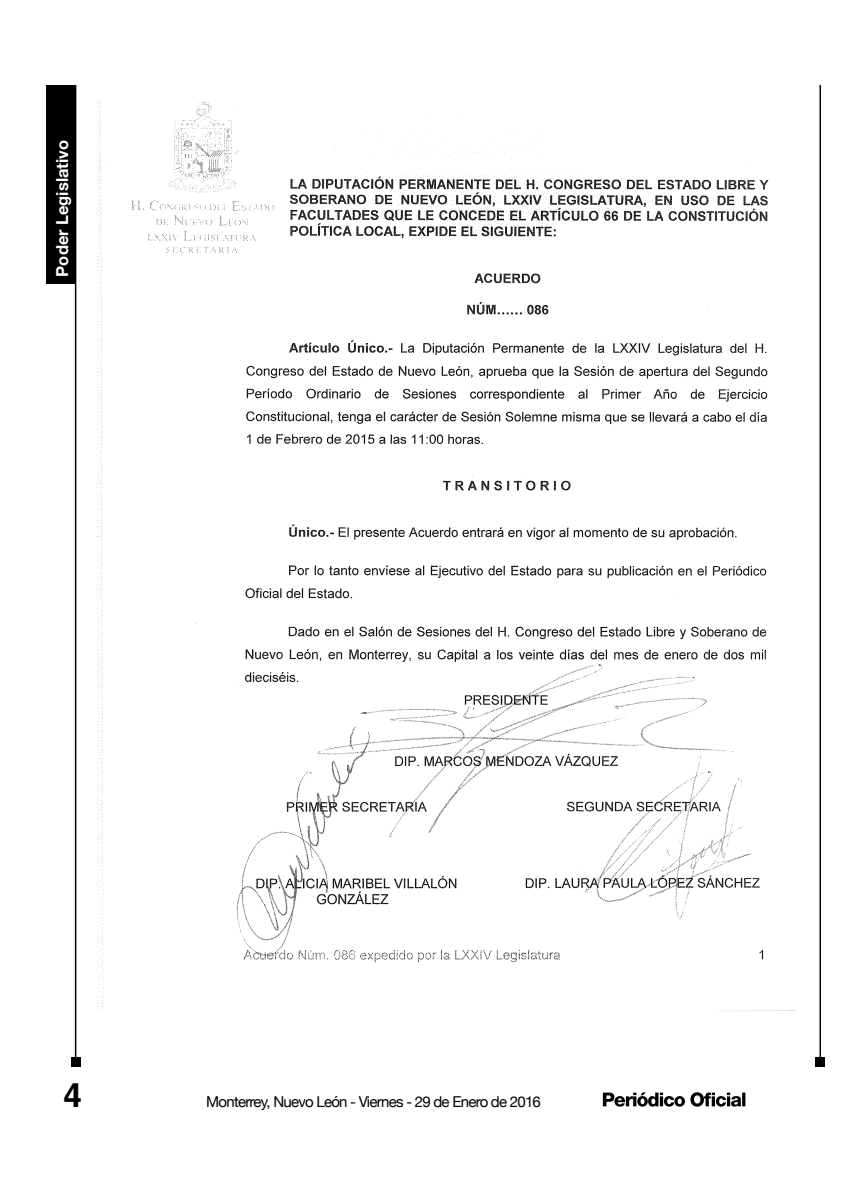
<style>
.page{position:relative;width:851px;height:1191px;background:#fff}
.page>*{position:absolute;margin:0;border:0;box-sizing:border-box;transform-origin:0 0}
.t1{font:700 33px "Helvetica";color:#000}
.t2{font:700 16.5px "Helvetica Neue";color:#fff}
.t3{font:15px "Helvetica Neue";letter-spacing:-.05em;color:#000}
</style>
<div class="page">
<hr style="left:75px;top:85px;width:1px;height:977px;background:#000">
<div style="left:71px;top:1057px;width:9px;height:10px;background:#000"></div>
<hr style="left:819px;top:85px;width:1px;height:977px;background:#000">
<div style="left:814px;top:1057px;width:10px;height:10px;background:#000"></div>
<div style="left:46px;top:85px;width:30px;height:198px;background:#000"></div>
<svg style="left:602px;top:1092px;width:143px;height:14px"></svg>
<img style="left:96px;top:99px;width:700px;height:913px">
<p class="t2" style="left:52px;top:276px;width:138px;rotate:-90deg">Poder Legislativo</p>
<h1 class="t1" style="left:63px;top:1075px;width:20px">4</h1>
<p class="t3" style="left:206px;top:1092px;width:336px">Monterrey, Nuevo León - Viernes - 29 de Enero de 2016</p>
</div>
